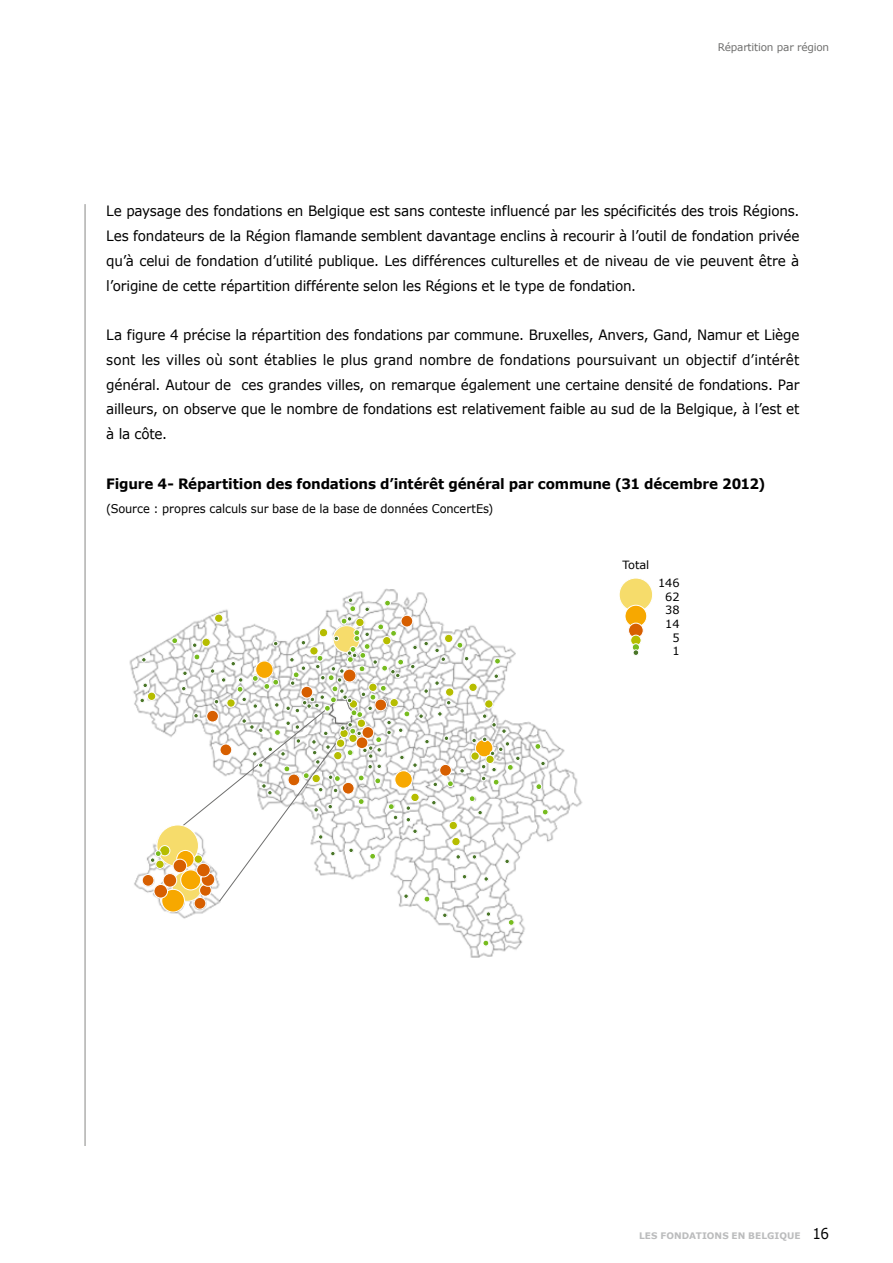
<style>
.page{position:relative;width:893px;height:1263px;background:#fff}
.page>*{position:absolute;margin:0;border:0;box-sizing:border-box;transform-origin:0 0}
.t1{font:14.25px/24.8px "Verdana";letter-spacing:-.015em;color:#000;text-align:justify;scale:.95 1}
.t2{font:700 14.25px "Verdana";letter-spacing:-.015em;color:#000;scale:.95 1}
.t3{font:12px "Verdana";letter-spacing:-.005em;color:#000;scale:.95 1}
.t4{font:11.4px/13.6px "Verdana";color:#000;text-align:right}
.t5{font:10.5px "Verdana";letter-spacing:-.02em;color:#6f6f6e}
.t6{font:700 9px "Verdana";letter-spacing:.01em;color:#bbbcbd}
.s1{font-weight:400;font-size:15px;color:#000}
</style>
<div class="page">
<hr style="left:85px;top:204px;width:1px;height:947px;background:#878786">
<img style="left:129px;top:588px;width:454px;height:370px">
<div style="left:619px;top:578px;width:34px;height:33px;background:#f6dc6b;border-radius:50%"></div>
<div style="left:619px;top:578px;width:34px;height:34px;border:1px solid #fff;border-radius:50%"></div>
<div style="left:625px;top:605px;width:22px;height:22px;background:#f7a800;border-radius:50%"></div>
<div style="left:625px;top:605px;width:22px;height:22px;border:1px solid #fff;border-radius:50%"></div>
<div style="left:629px;top:623px;width:14px;height:15px;background:#d75f00;border-radius:50%"></div>
<div style="left:628px;top:623px;width:15px;height:15px;border:1px solid #fff;border-radius:50%"></div>
<div style="left:631px;top:635px;width:10px;height:10px;background:#b6bd00;border-radius:50%"></div>
<div style="left:630px;top:635px;width:11px;height:11px;border:1px solid #fff;border-radius:50%"></div>
<svg style="left:483px;top:940px;width:6px;height:6px"></svg>
<div style="left:536px;top:783px;width:6px;height:7px;border:1px solid #fff;border-radius:50%"></div>
<svg style="left:542px;top:809px;width:6px;height:6px"></svg>
<svg style="left:535px;top:743px;width:6px;height:6px"></svg>
<div style="left:632px;top:644px;width:7px;height:7px;background:#77bc1f;border-radius:50%"></div>
<div style="left:632px;top:643px;width:8px;height:8px;border:1px solid #fff;border-radius:50%"></div>
<svg style="left:540px;top:761px;width:5px;height:5px"></svg>
<svg style="left:140px;top:598px;width:380px;height:331px"></svg>
<div style="left:633px;top:649px;width:6px;height:7px;border:1px solid #fff;border-radius:50%"></div>
<div style="left:73px;top:1146px;width:21px;height:117px;background:#fff"></div>
<p class="t5" style="left:718px;top:40px;width:113px">Répartition par région</p>
<p class="t1" style="left:106px;top:199px;width:731px">Le paysage des fondations en Belgique est sans conteste influencé par les spécificités des trois Régions.<br>Les fondateurs de la Région flamande semblent davantage enclins à recourir à l’outil de fondation privée qu’à celui de fondation d’utilité publique. Les différences culturelles et de niveau de vie peuvent être à l’origine de cette répartition différente selon les Régions et le type de fondation.</p>
<p class="t1" style="left:106px;top:322px;width:731px">La figure 4 précise la répartition des fondations par commune. Bruxelles, Anvers, Gand, Namur et Liège sont les villes où sont établies le plus grand nombre de fondations poursuivant un objectif d’intérêt général. Autour de ces grandes villes, on remarque également une certaine densité de fondations. Par ailleurs, on observe que le nombre de fondations est relativement faible au sud de la Belgique, à l’est et à la côte.</p>
<p class="t2" style="left:106px;top:473px;width:695px">Figure 4- Répartition des fondations d’intérêt général par commune (31 décembre 2012)</p>
<p class="t3" style="left:106px;top:501px;width:409px">(Source : propres calculs sur base de la base de données ConcertEs)</p>
<p class="t4" style="left:622px;top:558px;width:29px">Total</p>
<p class="t4" style="left:658px;top:576px;width:23px">146<br>62<br>38<br>14<br>5<br>1</p>
<p class="t6" style="left:639px;top:1230px;width:192px">LES FONDATIONS EN BELGIQUE <span class="s1">16</span></p>
</div>
